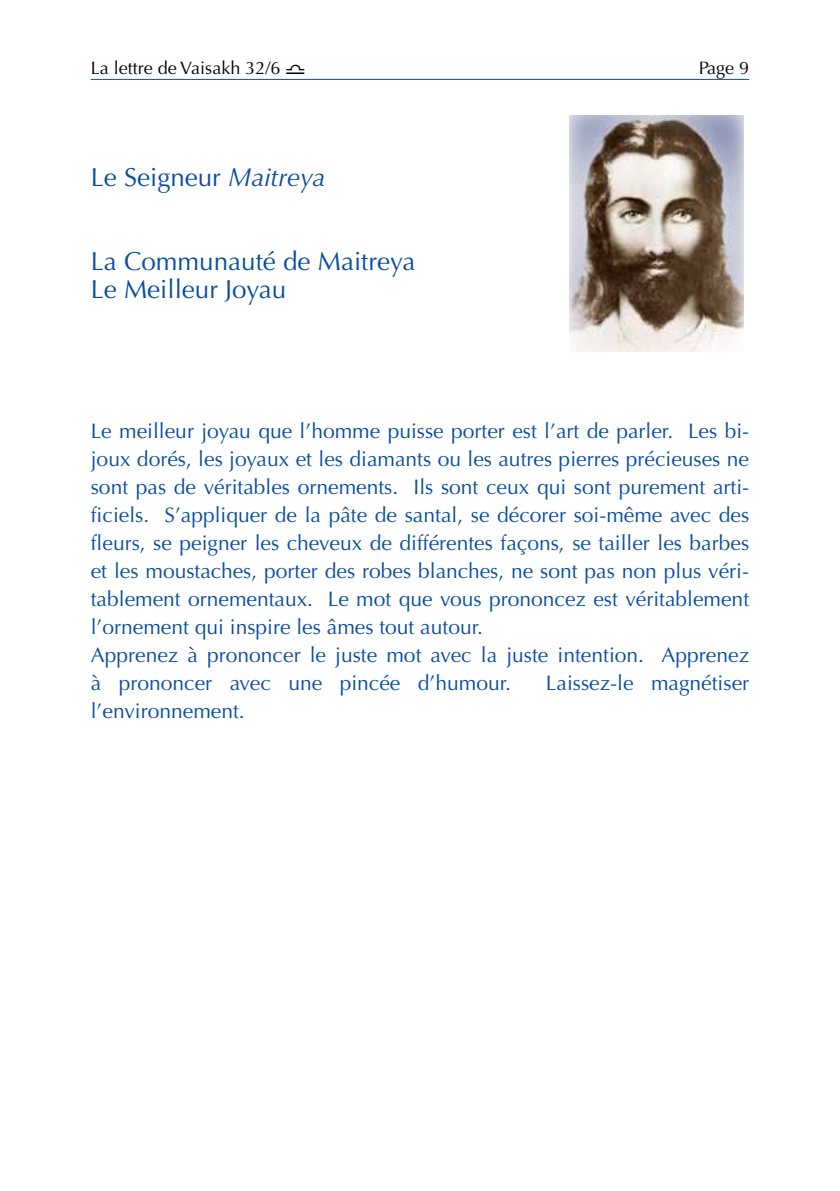
<style>
.page{position:relative;width:840px;height:1191px;background:#fff}
.page>*{position:absolute;margin:0;border:0;box-sizing:border-box;transform-origin:0 0}
.t1{font:26px/28px "Optima";color:#084da1}
.t2{font:21px/28px "Optima";color:#084da1}
.t3{font:18px "Optima";color:#000}
.s1{font-family:"Glyphs"}
.s2{font-style:italic}
</style>
<div class="page">
<hr style="left:91px;top:79px;width:657px;height:1px;background:#084da1">
<img style="left:569px;top:116px;width:174px;height:235px">
<p class="t3" style="left:91px;top:57px;width:216px">La lettre de Vaisakh 32/6 <span class="s1">7</span></p>
<p class="t3" style="left:698px;top:57px;width:52px">Page 9</p>
<p class="t1" style="left:91px;top:163px;width:236px">Le Seigneur <span class="s2">Maitreya</span></p>
<p class="t1" style="left:91px;top:247px;width:326px">La Communauté de Maitreya<br>Le Meilleur Joyau</p>
<p class="t2" style="left:91px;top:417px;width:659px">Le meilleur joyau que l’homme puisse porter est l’art de parler. Les bi&shy;joux dorés, les joyaux et les diamants ou les autres pierres précieuses ne sont pas de véritables ornements. Ils sont ceux qui sont purement arti&shy;ficiels. S’appliquer de la pâte de santal, se décorer soi-même avec des fleurs, se peigner les cheveux de différentes façons, se tailler les barbes et les moustaches, porter des robes blanches, ne sont pas non plus véri&shy;tablement ornementaux. Le mot que vous prononcez est véritablement l’ornement qui inspire les âmes tout autour.<br>Apprenez à prononcer le juste mot avec la juste intention. Apprenez à prononcer avec une pincée d’humour.</p>
<p class="t2" style="left:545px;top:669px;width:204px">Laissez-le magnétiser</p>
<p class="t2" style="left:91px;top:697px;width:155px">l’environnement.</p>
</div>
